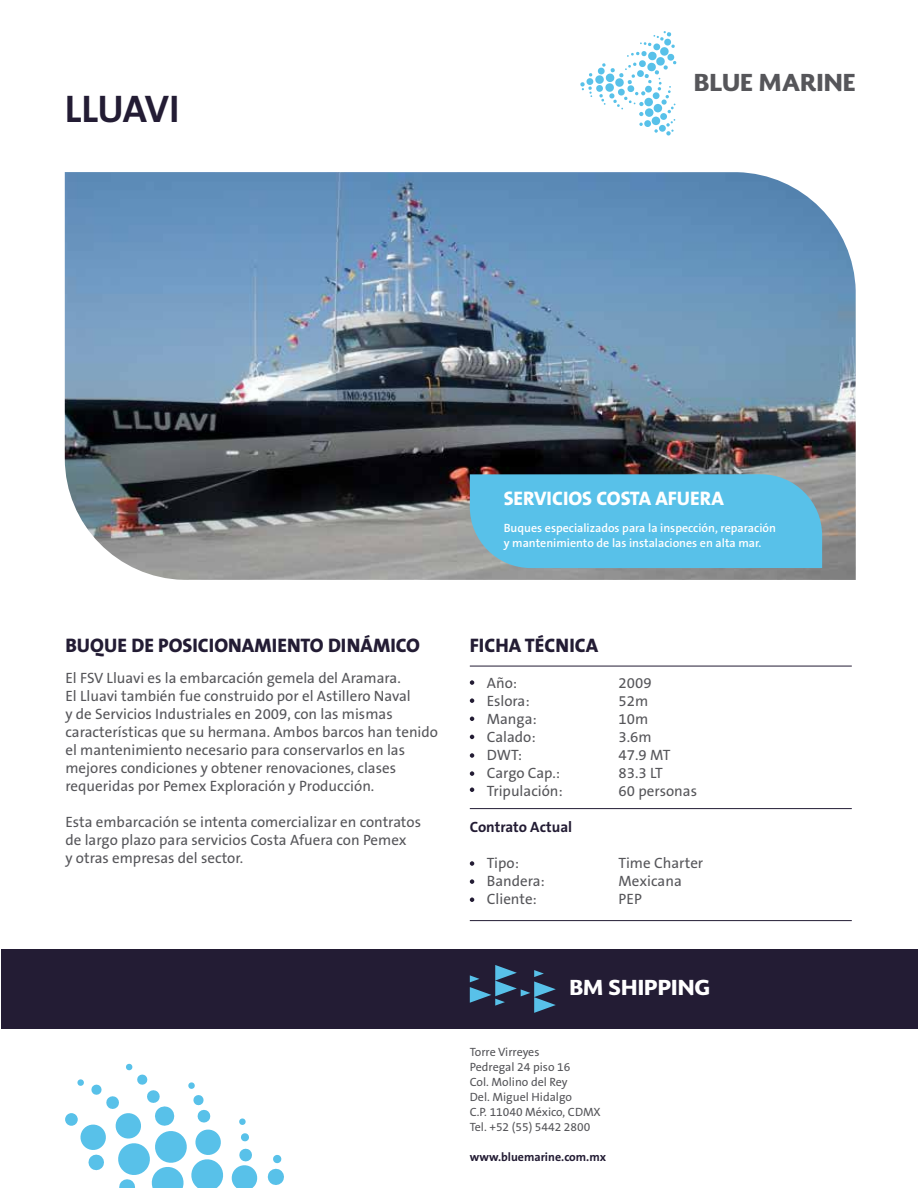
<style>
.page{position:relative;width:918px;height:1188px;background:#fff}
.page>*{position:absolute;margin:0;border:0;box-sizing:border-box;transform-origin:0 0}
.t1{font:700 38.7px "The Sans B7";letter-spacing:-.01em;color:#231c34}
.t2{font:900 22.8px "Soberana Sans";color:#56565a}
.t3{font:900 20.1px "Soberana Sans";color:#fff}
.t4{font:800 19.65px "The Sans B8";color:#231c34}
.t5{font:800 19.65px "The Sans B8";color:#fff}
.t6{font:15px/18px "The Sans B5 Plain";color:#56565a}
.t7{font:700 15px "The Sans B7";color:#231c34}
.t8{font:12px/15px "The Sans B5 Plain";color:#56565a}
.t9{font:600 12px/15px "The Sans B6";color:#fff}
.t10{font:700 12px "The Sans B7";color:#231c34}
</style>
<div class="page">
<img style="left:65px;top:172px;width:791px;height:408px">
<hr style="left:470px;top:666px;width:382px;height:1px;background:#231c34">
<hr style="left:470px;top:808px;width:382px;height:1px;background:#231c34">
<hr style="left:470px;top:920px;width:382px;height:1px;background:#231c34">
<svg style="left:470px;top:680px;width:4px;height:5px"></svg>
<svg style="left:470px;top:698px;width:4px;height:5px"></svg>
<svg style="left:470px;top:717px;width:4px;height:4px"></svg>
<svg style="left:470px;top:735px;width:4px;height:4px"></svg>
<svg style="left:470px;top:753px;width:4px;height:5px"></svg>
<svg style="left:470px;top:771px;width:4px;height:5px"></svg>
<svg style="left:470px;top:788px;width:4px;height:4px"></svg>
<svg style="left:470px;top:861px;width:4px;height:5px"></svg>
<svg style="left:470px;top:879px;width:4px;height:5px"></svg>
<svg style="left:470px;top:897px;width:4px;height:5px"></svg>
<div style="left:470px;top:474px;width:352px;height:94px;background:#58c1e9"></div>
<div style="left:1px;top:949px;width:917px;height:80px;background:#231c34"></div>
<svg style="left:470px;top:965px;width:86px;height:48px"></svg>
<svg style="left:77px;top:1063px;width:181px;height:125px"></svg>
<div style="left:65px;top:1113px;width:13px;height:13px;background:#58c1e9;border-radius:50%"></div>
<svg style="left:267px;top:1155px;width:17px;height:30px"></svg>
<svg style="left:580px;top:31px;width:97px;height:105px"></svg>
<h1 class="t1" style="left:65px;top:88px;width:116px">LLUAVI</h1>
<h2 class="t2" style="left:694px;top:66px;width:163px">BLUE MARINE</h2>
<h3 class="t5" style="left:504px;top:488px;width:222px">SERVICIOS COSTA AFUERA</h3>
<p class="t9" style="left:504px;top:521px;width:274px">Buques especializados para la inspección, reparación y mantenimiento de las instalaciones en alta mar.</p>
<h3 class="t4" style="left:65px;top:635px;width:356px">BUQUE DE POSICIONAMIENTO DINÁMICO</h3>
<h3 class="t4" style="left:470px;top:635px;width:130px">FICHA TÉCNICA</h3>
<p class="t6" style="left:487px;top:675px;width:32px">Año:</p>
<p class="t6" style="left:619px;top:675px;width:34px">2009</p>
<p class="t6" style="left:487px;top:693px;width:44px">Eslora:</p>
<p class="t6" style="left:619px;top:693px;width:31px">52m</p>
<p class="t6" style="left:487px;top:711px;width:51px">Manga:</p>
<p class="t6" style="left:619px;top:711px;width:31px">10m</p>
<p class="t6" style="left:487px;top:729px;width:50px">Calado:</p>
<p class="t6" style="left:619px;top:729px;width:35px">3.6m</p>
<p class="t6" style="left:487px;top:747px;width:37px">DWT:</p>
<p class="t6" style="left:619px;top:747px;width:53px">47.9 MT</p>
<p class="t6" style="left:487px;top:765px;width:75px">Cargo Cap.:</p>
<p class="t6" style="left:619px;top:765px;width:46px">83.3 LT</p>
<p class="t6" style="left:487px;top:783px;width:78px">Tripulación:</p>
<p class="t6" style="left:619px;top:783px;width:80px">60 personas</p>
<p class="t7" style="left:470px;top:819px;width:104px">Contrato Actual</p>
<p class="t6" style="left:487px;top:855px;width:34px">Tipo:</p>
<p class="t6" style="left:619px;top:855px;width:86px">Time Charter</p>
<p class="t6" style="left:487px;top:873px;width:60px">Bandera:</p>
<p class="t6" style="left:619px;top:873px;width:65px">Mexicana</p>
<p class="t6" style="left:487px;top:891px;width:52px">Cliente:</p>
<p class="t6" style="left:619px;top:891px;width:25px">PEP</p>
<p class="t6" style="left:65px;top:669px;width:374px">El FSV Lluavi es la embarcación gemela del Aramara.<br>El Lluavi también fue construido por el Astillero Naval<br>y de Servicios Industriales en 2009, con las mismas características que su hermana. Ambos barcos han tenido el mantenimiento necesario para conservarlos en las mejores condiciones y obtener renovaciones, clases requeridas por Pemex Exploración y Producción.</p>
<p class="t6" style="left:65px;top:813px;width:357px">Esta embarcación se intenta comercializar en contratos de largo plazo para servicios Costa Afuera con Pemex<br>y otras empresas del sector.</p>
<h3 class="t3" style="left:569px;top:974px;width:142px">BM SHIPPING</h3>
<p class="t8" style="left:470px;top:1046px;width:133px">Torre Virreyes<br>Pedregal 24 piso 16<br>Col. Molino del Rey<br>Del. Miguel Hidalgo<br>C.P. 11040 México, CDMX<br>Tel. +52 (55) 5442 2800</p>
<p class="t10" style="left:470px;top:1151px;width:138px">www.bluemarine.com.mx</p>
</div>
